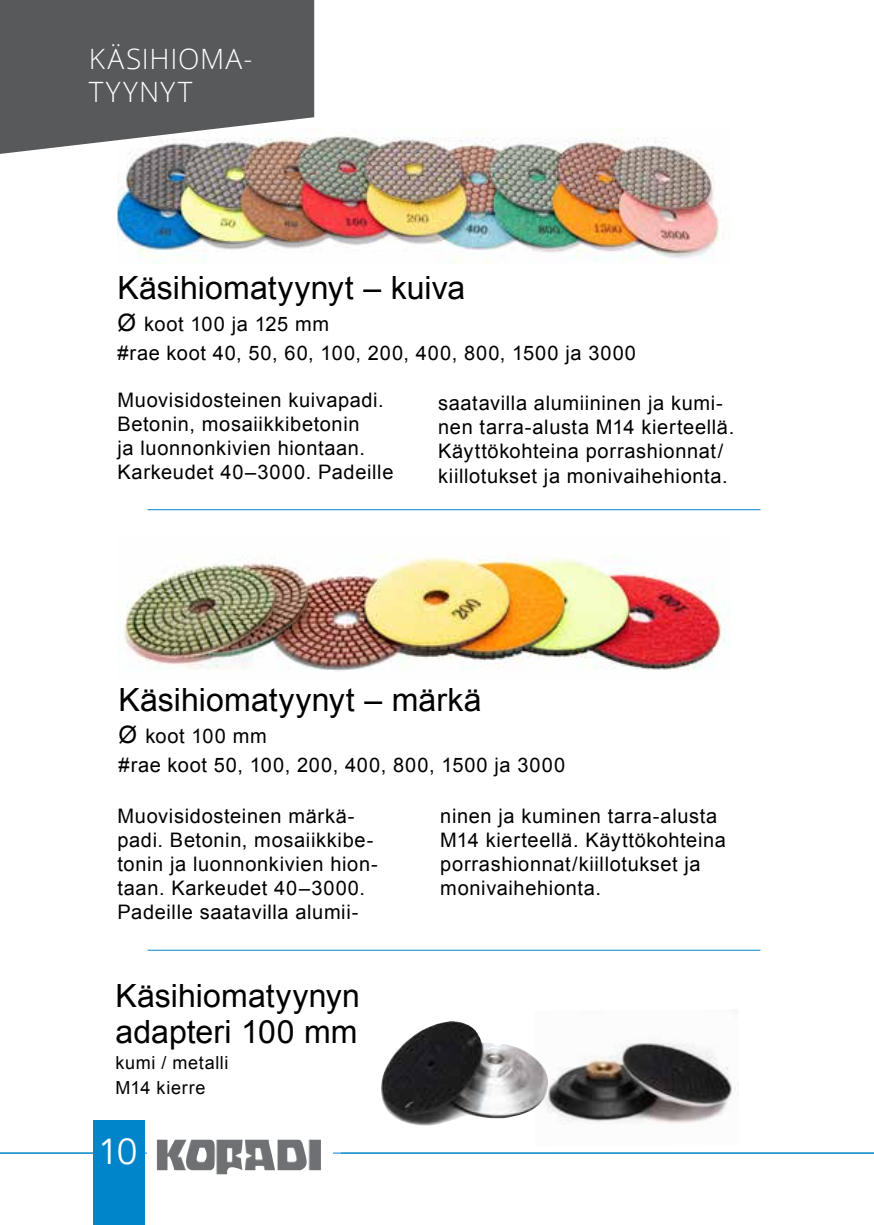
<style>
.page{position:relative;width:874px;height:1225px;background:#fff}
.page>*{position:absolute;margin:0;border:0;box-sizing:border-box;transform-origin:0 0}
.t1{font:36px "Avenir";color:#fff}
.t2{font:32px/36px "Arial";letter-spacing:.005em;color:#000}
.t3{font:300 28px/33.6px "Open Sans";letter-spacing:.04em;color:#fff}
.t4{font:20px/24px "Arial";letter-spacing:.03em;color:#000}
.t5{font:18px/25.6px "Arial";letter-spacing:.035em;color:#000}
.s1{font-size:24px}
</style>
<div class="page">
<img style="left:117px;top:128px;width:603px;height:136px">
<img style="left:117px;top:555px;width:613px;height:116px">
<svg style="left:0;top:0;width:314px;height:154px;background:#68686a"></svg>
<hr style="left:147px;top:509px;width:613px;height:1px;background:#0085ca">
<hr style="left:147px;top:950px;width:613px;height:1px;background:#0085ca">
<img style="left:548px;top:1043px;width:187px;height:81px">
<img style="left:381px;top:1021px;width:167px;height:104px">
<svg style="left:0;top:1152px;width:873px;height:73px"></svg>
<div style="left:147px;top:1124px;width:185px;height:60px;background:#fff"></div>
<img style="left:157px;top:1139px;width:164px;height:35px">
<div style="left:94px;top:1120px;width:51px;height:105px;background:#0085ca"></div>
<h3 class="t3" style="left:89px;top:41px;width:165px">KÄSIHIOMA-<br>TYYNYT</h3>
<h2 class="t2" style="left:117px;top:270px;width:349px">Käsihiomatyynyt – kuiva</h2>
<p class="t4" style="left:117px;top:309px;width:520px;line-height:29.6px"><span class="s1">Ø</span> koot 100 ja 125 mm<br>#rae koot 40, 50, 60, 100, 200, 400, 800, 1500 ja 3000</p>
<p class="t4" style="left:117px;top:388px;width:277px">Muovisidosteinen kuivapadi.<br>Betonin, mosaiikkibetonin<br>ja luonnonkivien hiontaan.<br>Karkeudet 40–3000. Padeille</p>
<p class="t4" style="left:438px;top:392px;width:297px">saatavilla alumiininen ja kumi&shy;nen tarra-alusta M14 kierteellä.<br>Käyttökohteina porrashionnat/ kiillotukset ja monivaihehionta.</p>
<h2 class="t2" style="left:118px;top:682px;width:364px">Käsihiomatyynyt – märkä</h2>
<p class="t4" style="left:118px;top:721px;width:448px;line-height:29.6px"><span class="s1">Ø</span> koot 100 mm<br>#rae koot 50, 100, 200, 400, 800, 1500 ja 3000</p>
<p class="t4" style="left:117px;top:804px;width:262px">Muovisidosteinen märkä&shy;padi. Betonin, mosaiikkibe&shy;tonin ja luonnonkivien hion&shy;taan. Karkeudet 40–3000.<br>Padeille saatavilla alumii-</p>
<p class="t4" style="left:440px;top:804px;width:287px">ninen ja kuminen tarra-alusta<br>M14 kierteellä. Käyttökohteina porrashionnat/kiillotukset ja monivaihehionta.</p>
<h2 class="t2" style="left:115px;top:978px;width:246px">Käsihiomatyynyn adapteri 100 mm</h2>
<p class="t5" style="left:115px;top:1049px;width:114px">kumi / metalli<br>M14 kierre</p>
<h1 class="t1" style="left:98px;top:1129px;width:40px">10</h1>
</div>
